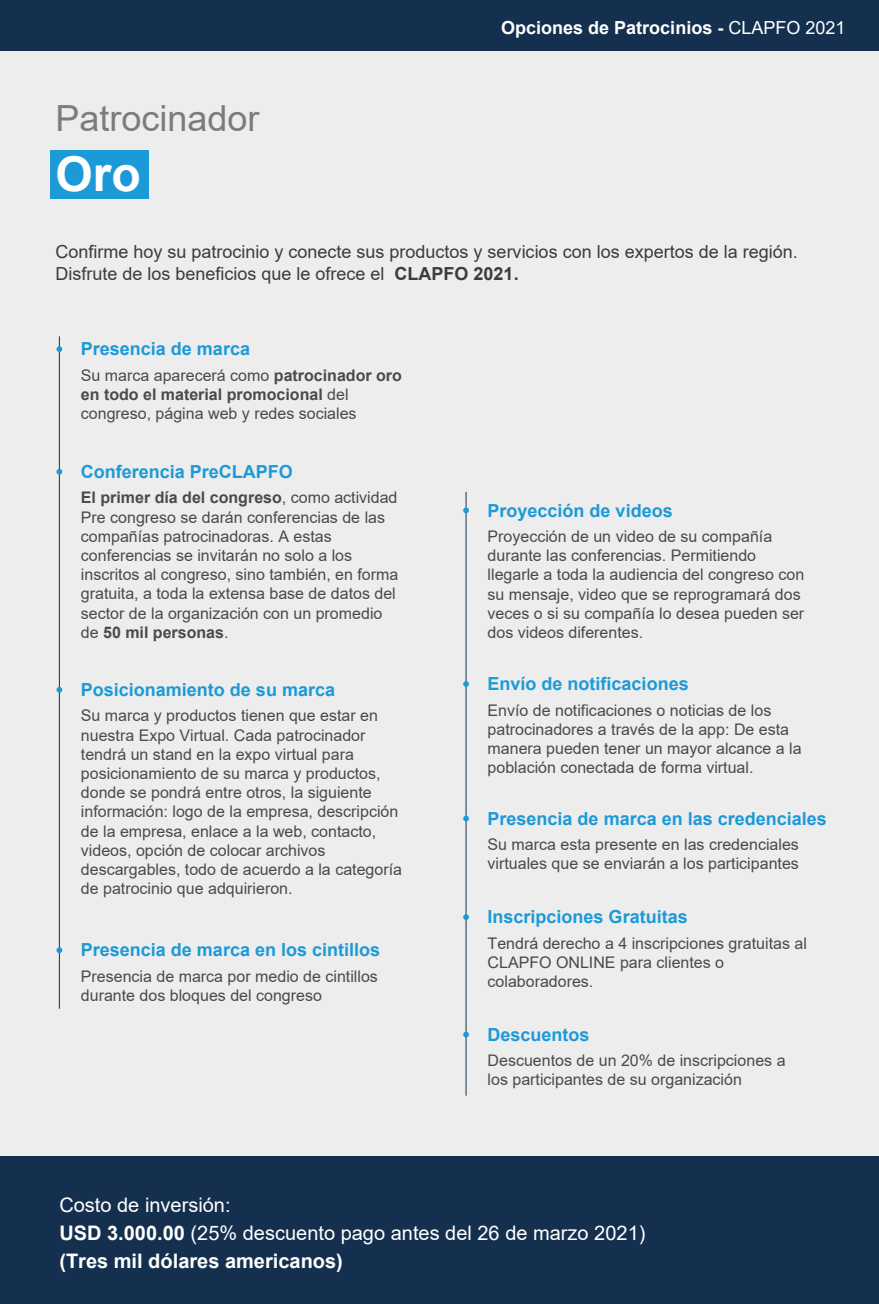
<style>
.page{position:relative;width:879px;height:1304px;background:#ededed}
.page>*{position:absolute;margin:0;border:0;box-sizing:border-box;transform-origin:0 0}
.t1{font:700 48px "Arial";color:#fff}
.t2{font:36px "Arial";color:#7c7c7b}
.t3{font:20px/28px "Arial";color:#fff}
.t4{font:700 18px "Arial";color:#1c9ad7}
.t5{font:18px/21.6px "Arial";color:#3c3c3b}
.t6{font:700 18px "Arial";color:#fff}
.t7{font:16px/19.2px "Arial";color:#4a4a49}
.s1{font-weight:400}
.s2{font-weight:700}
</style>
<div class="page">
<div style="left:0;top:0;width:879px;height:51px;background:#173455"></div>
<div style="left:0;top:1156px;width:879px;height:148px;background:#173455"></div>
<div style="left:50px;top:151px;width:99px;height:48px;background:#1c9ad7"></div>
<hr style="left:59px;top:336px;width:1px;height:673px;background:#173455">
<svg style="left:56px;top:346px;width:6px;height:6px"></svg>
<hr style="left:465px;top:492px;width:1px;height:604px;background:#173455">
<svg style="left:56px;top:947px;width:6px;height:6px"></svg>
<svg style="left:463px;top:681px;width:6px;height:6px"></svg>
<svg style="left:463px;top:914px;width:6px;height:6px"></svg>
<svg style="left:463px;top:1032px;width:6px;height:5px"></svg>
<svg style="left:463px;top:816px;width:6px;height:5px"></svg>
<svg style="left:56px;top:687px;width:6px;height:6px"></svg>
<svg style="left:463px;top:507px;width:6px;height:6px"></svg>
<svg style="left:56px;top:469px;width:6px;height:6px"></svg>
<h2 class="t2" style="left:55px;top:93px;width:206px">Patrocinador</h2>
<h1 class="t1" style="left:55px;top:140px;width:87px">Oro</h1>
<p class="t6" style="left:501px;top:15px;width:346px">Opciones de Patrocinios - <span class="s1">CLAPFO 2021</span></p>
<p class="t5" style="left:55px;top:241px;width:744px">Confirme hoy su patrocinio y conecte sus productos y servicios con los expertos de la región.<br>Disfrute de los beneficios que le ofrece el <span class="s2">CLAPFO 2021.</span></p>
<p class="t4" style="left:81px;top:336px;width:171px">Presencia de marca</p>
<p class="t7" style="left:81px;top:365px;width:322px">Su marca aparecerá como <span class="s2">patrocinador oro en todo el material promocional</span> del congreso, página web y redes sociales</p>
<p class="t4" style="left:81px;top:459px;width:214px">Conferencia PreCLAPFO</p>
<p class="t7" style="left:81px;top:488px;width:319px"><span class="s2">El primer día del congreso</span>, como actividad Pre congreso se darán conferencias de las compañías patrocinadoras. A estas conferencias se invitarán no solo a los inscritos al congreso, sino también, en forma gratuita, a toda la extensa base de datos del sector de la organización con un promedio de <span class="s2">50 mil personas</span>.</p>
<p class="t4" style="left:81px;top:677px;width:256px">Posicionamiento de su marca</p>
<p class="t7" style="left:81px;top:706px;width:323px">Su marca y productos tienen que estar en nuestra Expo Virtual. Cada patrocinador tendrá un stand en la expo virtual para posicionamiento de su marca y productos, donde se pondrá entre otros, la siguiente información: logo de la empresa, descripción de la empresa, enlace a la web, contacto, videos, opción de colocar archivos descargables, todo de acuerdo a la categoría de patrocinio que adquirieron.</p>
<p class="t4" style="left:81px;top:937px;width:301px">Presencia de marca en los cintillos</p>
<p class="t7" style="left:81px;top:967px;width:298px">Presencia de marca por medio de cintillos durante dos bloques del congreso</p>
<p class="t4" style="left:487px;top:498px;width:187px">Proyección de videos</p>
<p class="t7" style="left:487px;top:527px;width:318px">Proyección de un video de su compañía durante las conferencias. Permitiendo llegarle a toda la audiencia del congreso con su mensaje, video que se reprogramará dos veces o si su compañía lo desea pueden ser dos videos diferentes.</p>
<p class="t4" style="left:487px;top:671px;width:203px">Envío de notificaciones</p>
<p class="t7" style="left:487px;top:700px;width:315px">Envío de notificaciones o noticias de los patrocinadores a través de la app: De esta manera pueden tener un mayor alcance a la población conectada de forma virtual.</p>
<p class="t4" style="left:487px;top:806px;width:341px">Presencia de marca en las credenciales</p>
<p class="t7" style="left:487px;top:835px;width:313px">Su marca esta presente en las credenciales virtuales que se enviarán a los participantes</p>
<p class="t4" style="left:487px;top:904px;width:202px">Inscripciones Gratuitas</p>
<p class="t7" style="left:487px;top:933px;width:321px">Tendrá derecho a 4 inscripciones gratuitas al<br>CLAPFO ONLINE para clientes o colaboradores.</p>
<p class="t4" style="left:487px;top:1022px;width:104px">Descuentos</p>
<p class="t7" style="left:487px;top:1051px;width:299px">Descuentos de un 20% de inscripciones a los participantes de su organización</p>
<p class="t3" style="left:59px;top:1191px;width:587px">Costo de inversión:<br><span class="s2">USD 3.000.00</span> (25% descuento pago antes del 26 de marzo 2021) <span class="s2">(Tres mil dólares americanos)</span></p>
</div>
